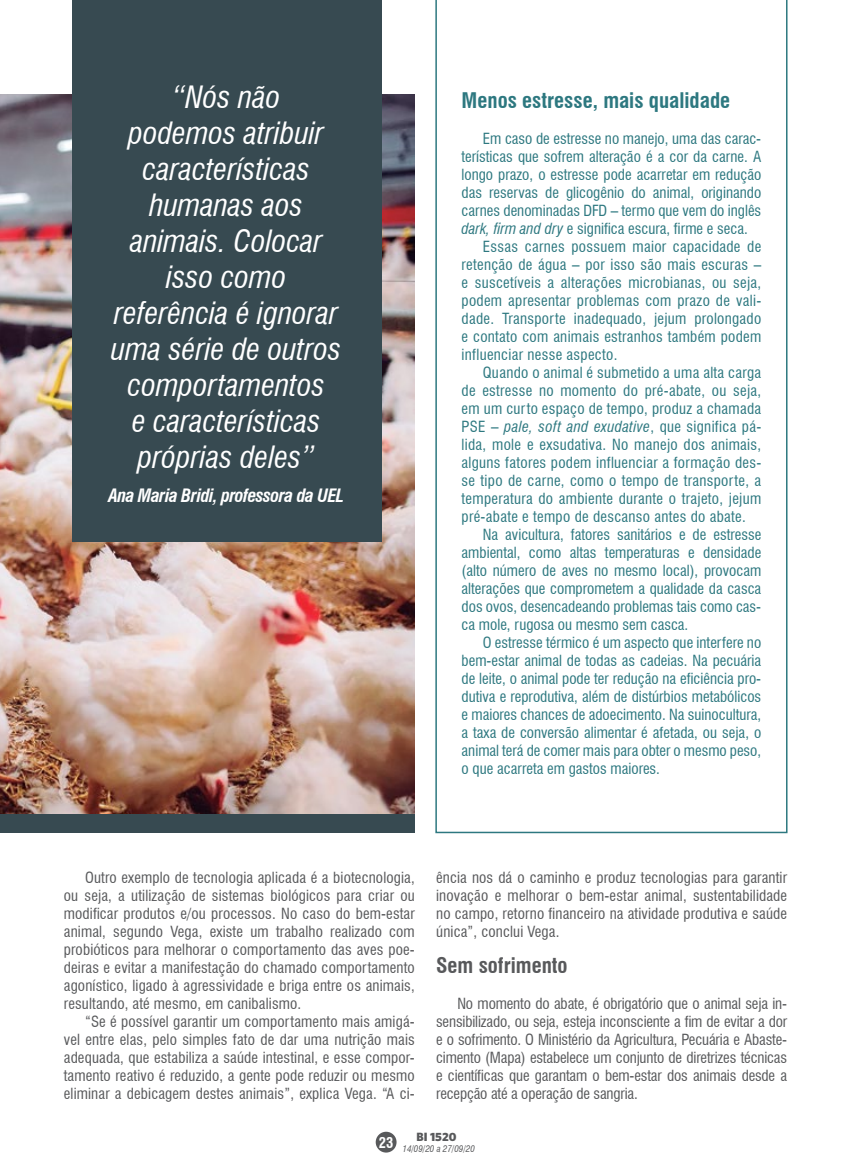
<style>
.page{position:relative;width:851px;height:1170px;background:#fff}
.page>*{position:absolute;margin:0;border:0;box-sizing:border-box;transform-origin:0 0}
.t1{font:italic condensed 30px/36px "Swiss 721 BT";color:#fff;text-align:center}
.t2{font:700 condensed 21px "Swiss 721 BT";color:#2d7880}
.t3{font:700 condensed 21px "Swiss 721 BT";color:#58595b}
.t4{font:italic 700 condensed 18px "Swiss 721 BT";letter-spacing:-.03em;color:#fff}
.t5{font:condensed 15px/18px "Swiss 721 BT";letter-spacing:.01em;color:#58595b;text-align:justify}
.t6{font:condensed 15px "Swiss 721 BT";color:#2d7880}
.t7{font:condensed 15px "Swiss 721 BT";letter-spacing:.02em;color:#2d7880}
.t8{font:italic condensed 15px "Swiss 721 BT";letter-spacing:.02em;color:#2d7880}
.t9{font:700 condensed 14.4px "Swiss 721 BT";color:#fff}
.t10{font:900 12px "Whitney HTF";color:#58595b}
.t11{font:italic condensed 9px "Swiss 721 BT";color:#58595b}
.s1{font-style:italic}
.s2{font-style:normal}
</style>
<div class="page">
<div style="left:375px;top:1131px;width:21px;height:21px;background:#58595b;border-radius:50%"></div>
<svg style="left:435px;top:0;width:352px;height:833px"></svg>
<img style="left:0;top:94px;width:414px;height:720px">
<div style="left:0;top:814px;width:414px;height:18px;background:#374a51"></div>
<div style="left:72px;top:0;width:310px;height:541px;background:#374a51"></div>
<h1 class="t1" style="left:111px;top:79px;width:231px">“Nós não<br>podemos atribuir características humanas aos animais. Colocar isso como referência é ignorar uma série de outros comportamentos<br>e características próprias deles”</h1>
<p class="t4" style="left:108px;top:484px;width:237px">Ana Maria Bridi, professora da UEL</p>
<h2 class="t2" style="left:461px;top:88px;width:270px">Menos estresse, mais qualidade</h2>
<p class="t6" style="left:483px;top:130px;width:280px">Em caso de estresse no manejo, uma das carac-</p>
<p class="t6" style="left:461px;top:148px;width:301px">terísticas que sofrem alteração é a cor da carne. A</p>
<p class="t6" style="left:461px;top:166px;width:301px">longo prazo, o estresse pode acarretar em redução</p>
<p class="t6" style="left:461px;top:184px;width:301px">das reservas de glicogênio do animal, originando</p>
<p class="t6" style="left:461px;top:202px;width:301px">carnes denominadas DFD – termo que vem do inglês</p>
<p class="t6" style="left:461px;top:220px;width:288px"><span class="s1">dark, firm and dry</span> e significa escura, firme e seca.</p>
<p class="t7" style="left:483px;top:238px;width:280px">Essas carnes possuem maior capacidade de</p>
<p class="t7" style="left:461px;top:256px;width:301px">retenção de água – por isso são mais escuras –</p>
<p class="t7" style="left:461px;top:274px;width:301px">e suscetíveis a alterações microbianas, ou seja,</p>
<p class="t7" style="left:461px;top:292px;width:301px">podem apresentar problemas com prazo de vali-</p>
<p class="t7" style="left:461px;top:310px;width:301px">dade. Transporte inadequado, jejum prolongado</p>
<p class="t7" style="left:461px;top:328px;width:301px">e contato com animais estranhos também podem</p>
<p class="t7" style="left:461px;top:346px;width:157px">influenciar nesse aspecto.</p>
<p class="t7" style="left:483px;top:364px;width:280px">Quando o animal é submetido a uma alta carga</p>
<p class="t7" style="left:461px;top:382px;width:301px">de estresse no momento do pré-abate, ou seja,</p>
<p class="t7" style="left:461px;top:400px;width:301px">em um curto espaço de tempo, produz a chamada</p>
<p class="t8" style="left:461px;top:418px;width:301px"><span class="s2">PSE –</span> pale, soft and exudative<span class="s2">, que significa pá-</span></p>
<p class="t7" style="left:461px;top:436px;width:301px">lida, mole e exsudativa. No manejo dos animais,</p>
<p class="t7" style="left:461px;top:454px;width:301px">alguns fatores podem influenciar a formação des-</p>
<p class="t7" style="left:461px;top:472px;width:301px">se tipo de carne, como o tempo de transporte, a</p>
<p class="t7" style="left:461px;top:490px;width:301px">temperatura do ambiente durante o trajeto, jejum</p>
<p class="t7" style="left:461px;top:508px;width:286px">pré-abate e tempo de descanso antes do abate.</p>
<p class="t6" style="left:483px;top:526px;width:280px">Na avicultura, fatores sanitários e de estresse</p>
<p class="t6" style="left:461px;top:544px;width:301px">ambiental, como altas temperaturas e densidade</p>
<p class="t6" style="left:461px;top:562px;width:301px">(alto número de aves no mesmo local), provocam</p>
<p class="t6" style="left:461px;top:580px;width:301px">alterações que comprometem a qualidade da casca</p>
<p class="t6" style="left:461px;top:598px;width:301px">dos ovos, desencadeando problemas tais como cas-</p>
<p class="t6" style="left:461px;top:616px;width:228px">ca mole, rugosa ou mesmo sem casca.</p>
<p class="t6" style="left:483px;top:634px;width:280px">O estresse térmico é um aspecto que interfere no</p>
<p class="t6" style="left:461px;top:652px;width:301px">bem-estar animal de todas as cadeias. Na pecuária</p>
<p class="t6" style="left:461px;top:670px;width:301px">de leite, o animal pode ter redução na eficiência pro-</p>
<p class="t6" style="left:461px;top:688px;width:301px">dutiva e reprodutiva, além de distúrbios metabólicos</p>
<p class="t6" style="left:461px;top:706px;width:301px">e maiores chances de adoecimento. Na suinocultura,</p>
<p class="t6" style="left:461px;top:724px;width:301px">a taxa de conversão alimentar é afetada, ou seja, o</p>
<p class="t6" style="left:461px;top:742px;width:301px">animal terá de comer mais para obter o mesmo peso,</p>
<p class="t6" style="left:461px;top:760px;width:200px">o que acarreta em gastos maiores.</p>
<p class="t5" style="left:64px;top:868px;width:352px;text-indent:21px">Outro exemplo de tecnologia aplicada é a biotecnologia, ou seja, a utilização de sistemas biológicos para criar ou modificar produtos e/ou processos. No caso do bem-estar animal, segundo Vega, existe um trabalho realizado com probióticos para melhorar o comportamento das aves poe&shy;deiras e evitar a manifestação do chamado comportamento agonístico, ligado à agressividade e briga entre os animais, resultando, até mesmo, em canibalismo.</p>
<p class="t5" style="left:64px;top:1012px;width:352px;text-indent:21px">“Se é possível garantir um comportamento mais amigá&shy;vel entre elas, pelo simples fato de dar uma nutrição mais adequada, que estabiliza a saúde intestinal, e esse compor&shy;tamento reativo é reduzido, a gente pode reduzir ou mesmo eliminar a debicagem destes animais”, explica Vega. “A ci-</p>
<p class="t5" style="left:436px;top:868px;width:352px">ência nos dá o caminho e produz tecnologias para garantir inovação e melhorar o bem-estar animal, sustentabilidade no campo, retorno financeiro na atividade produtiva e saúde única”, conclui Vega.</p>
<h2 class="t3" style="left:436px;top:952px;width:133px">Sem sofrimento</h2>
<p class="t5" style="left:436px;top:994px;width:352px;text-indent:21px">No momento do abate, é obrigatório que o animal seja in&shy;sensibilizado, ou seja, esteja inconsciente a fim de evitar a dor e o sofrimento. O Ministério da Agricultura, Pecuária e Abaste&shy;cimento (Mapa) estabelece um conjunto de diretrizes técnicas e científicas que garantam o bem-estar dos animais desde a recepção até a operação de sangria.</p>
<p class="t9" style="left:379px;top:1133px;width:16px">23</p>
<p class="t10" style="left:416px;top:1128px;width:41px">BI 1520</p>
<p class="t11" style="left:402px;top:1143px;width:74px">14/09/20 a 27/09/20</p>
</div>
